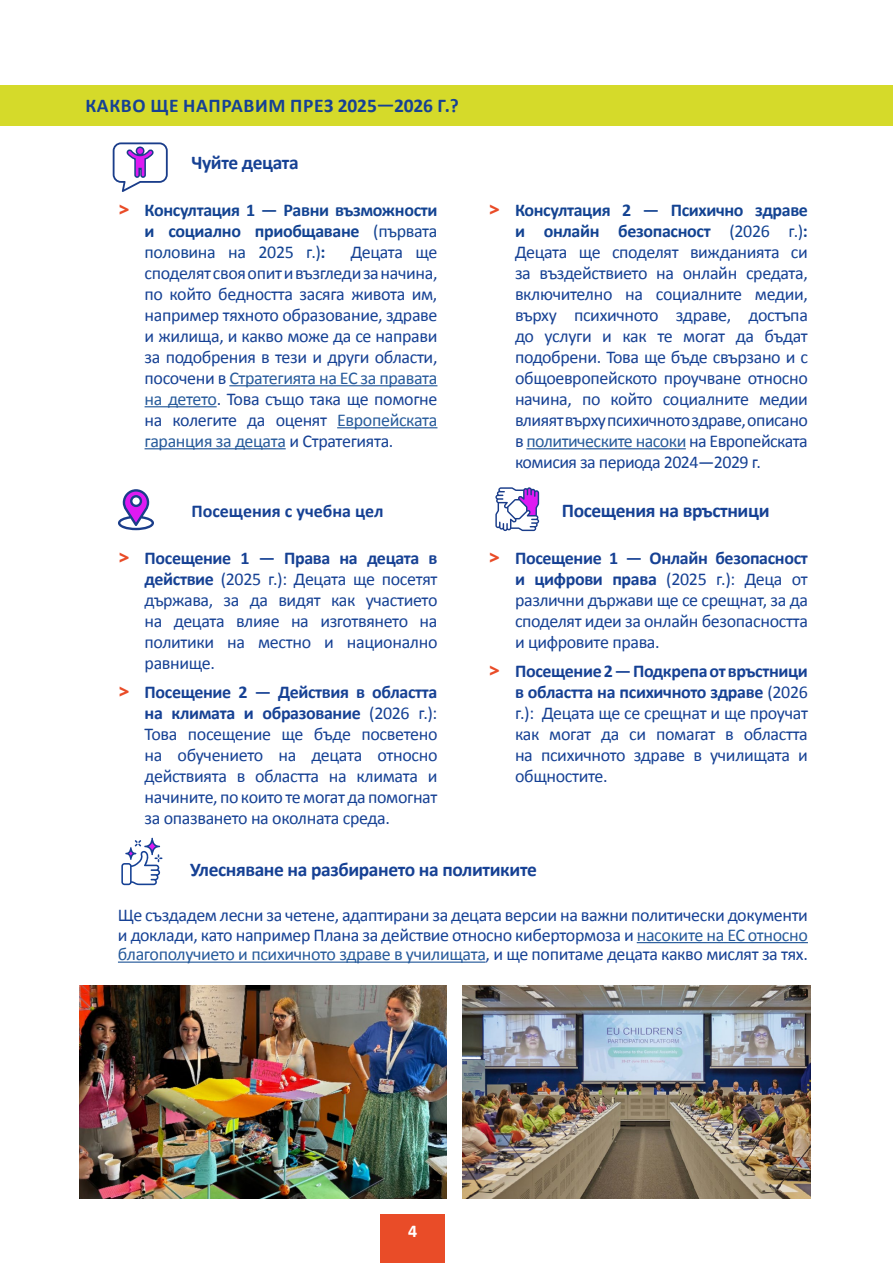
<style>
.page{position:relative;width:893px;height:1263px;background:#fff}
.page>*{position:absolute;margin:0;border:0;box-sizing:border-box;transform-origin:0 0}
.body_tab_01{font:700 19.5px "Calibri";letter-spacing:-.02em;color:#164194}
.New_T2_Left{font:700 19.5px "Calibri";letter-spacing:.03em;color:#164194}
.body{font:700 19.5px "Calibri";letter-spacing:-.02em;color:#164194}
.Sub_Headline{font:700 19.5px "Calibri";letter-spacing:-.02em;color:#164194}
.body-2{font:18px/21px "Calibri";letter-spacing:-.02em;color:#164194;text-align:justify}
.t1{font:700 18px/21px "Calibri";letter-spacing:-.02em;color:#134392;text-align:justify}
.body-3{font:700 18px "Calibri";color:#164194}
.t2{font:700 18px "Calibri";color:#fff}
.s1{font-family:"Open Sans";font-weight:800;color:#e94c28}
.s2{font-weight:400}
.s3{color:#275b9b}
.s4{font-weight:700}
.s5{font-weight:700;color:#134392}
.s6{color:#134392}
</style>
<div class="page">
<div style="left:380px;top:1214px;width:65px;height:49px;background:#e94c28"></div>
<div style="left:0;top:85px;width:893px;height:41px;background:#d5da2a"></div>
<hr style="left:229px;top:385px;width:208px;height:1px;background:#275b9b">
<hr style="left:145px;top:406px;width:72px;height:1px;background:#275b9b">
<hr style="left:337px;top:427px;width:100px;height:1px;background:#275b9b">
<hr style="left:145px;top:448px;width:141px;height:1px;background:#275b9b">
<hr style="left:526px;top:448px;width:160px;height:1px;background:#275b9b">
<hr style="left:637px;top:942px;width:171px;height:1px;background:#275b9b">
<hr style="left:118px;top:961px;width:368px;height:2px;background:#275b9b">
<img style="left:462px;top:985px;width:348px;height:213px">
<img style="left:79px;top:985px;width:367px;height:213px">
<svg style="left:113px;top:142px;width:55px;height:50px"></svg>
<svg style="left:495px;top:487px;width:44px;height:44px"></svg>
<svg style="left:118px;top:489px;width:36px;height:41px"></svg>
<svg style="left:130px;top:495px;width:12px;height:12px"></svg>
<div style="left:132px;top:497px;width:8px;height:8px;background:#fff;border-radius:50%"></div>
<svg style="left:121px;top:838px;width:41px;height:47px"></svg>
<svg style="left:149px;top:842px;width:7px;height:8px"></svg>
<p class="New_T2_Left" style="left:85px;top:92px;width:375px">КАКВО ЩЕ НАПРАВИМ ПРЕЗ 2025—2026 Г.?</p>
<p class="Sub_Headline" style="left:191px;top:149px;width:109px">Чуйте децата</p>
<p class="t1" style="left:145px;top:199px;width:294px;text-indent:-26px"><span class="s1">&gt;</span> Консултация 1 — Равни възможности и социално приобщаване <span class="s2">(първата половина на 2025 г.)</span>:</p>
<p class="body-2" style="left:145px;top:240px;width:294px;text-indent:206px">Децата ще споделят своя опит и възгледи за начина, по който бедността засяга живота им, например тяхното образование, здраве и жилища, и какво може да се направи за подобрения в тези и други области, посочени в <span class="s3">Стратегията на ЕС за правата на детето</span>. Това също така ще помогне на колегите да оценят <span class="s3">Европейската гаранция за децата</span> и Стратегията.</p>
<p class="body-3" style="left:191px;top:499px;width:194px">Посещения с учебна цел</p>
<p class="body-2" style="left:145px;top:546px;width:294px;text-indent:-26px"><span class="s1">&gt;</span> <span class="s4">Посещение 1 — Права на децата в действие</span> (2025 г.): Децата ще посетят държава, за да видят как участието на децата влияе на изготвянето на политики на местно и национално равнище.</p>
<p class="body-2" style="left:145px;top:681px;width:294px;text-indent:-26px"><span class="s1">&gt;</span> <span class="s4">Посещение 2 — Действия в областта на климата и образование</span> (2026 г.):<br>Това посещение ще бъде посветено на обучението на децата относно действията в областта на климата и начините, по които те могат да помогнат за опазването на околната среда.</p>
<p class="body-2" style="left:515px;top:198px;width:294px;text-indent:-26px"><span class="s1">&gt;</span> <span class="s5">Консултация 2 — Психично здраве и онлайн безопасност</span> <span class="s6">(2026 г.)</span><span class="s5">:<br></span>Децата ще споделят вижданията си за въздействието на онлайн средата, включително на социалните медии, върху психичното здраве, достъпа до услуги и как те могат да бъдат подобрени. Това ще бъде свързано и с общоевропейското проучване относно начина, по който социалните медии влияят върху психичното здраве, описано в <span class="s3">политическите насоки</span> на Европейската комисия за периода 2024—2029 г.</p>
<p class="body" style="left:562px;top:497px;width:209px">Посещения на връстници</p>
<p class="body-2" style="left:515px;top:546px;width:294px;text-indent:-26px"><span class="s1">&gt;</span> <span class="s4">Посещение 1 — Онлайн безопасност и цифрови права</span> (2025 г.): Деца от различни държави ще се срещнат, за да споделят идеи за онлайн безопасността и цифровите права.</p>
<p class="body-2" style="left:515px;top:660px;width:294px;text-indent:-26px"><span class="s1">&gt;</span> <span class="s4">Посещение 2 — Подкрепа от връстници в областта на психичното здраве</span> (2026 г.): Децата ще се срещнат и ще проучат как могат да си помагат в областта на психичното здраве в училищата и общностите.</p>
<p class="body_tab_01" style="left:190px;top:856px;width:348px">Улесняване на разбирането на политиките</p>
<p class="body-2" style="left:118px;top:904px;width:692px;line-height:19.5px">Ще създадем лесни за четене, адаптирани за децата версии на важни политически документи и доклади, като например Плана за действие относно кибертормоза и <span class="s3">насоките на ЕС относно благополучието и психичното здраве в училищата</span>, и ще попитаме децата какво мислят за тях.</p>
<p class="t2" style="left:408px;top:1218px;width:11px">4</p>
</div>
